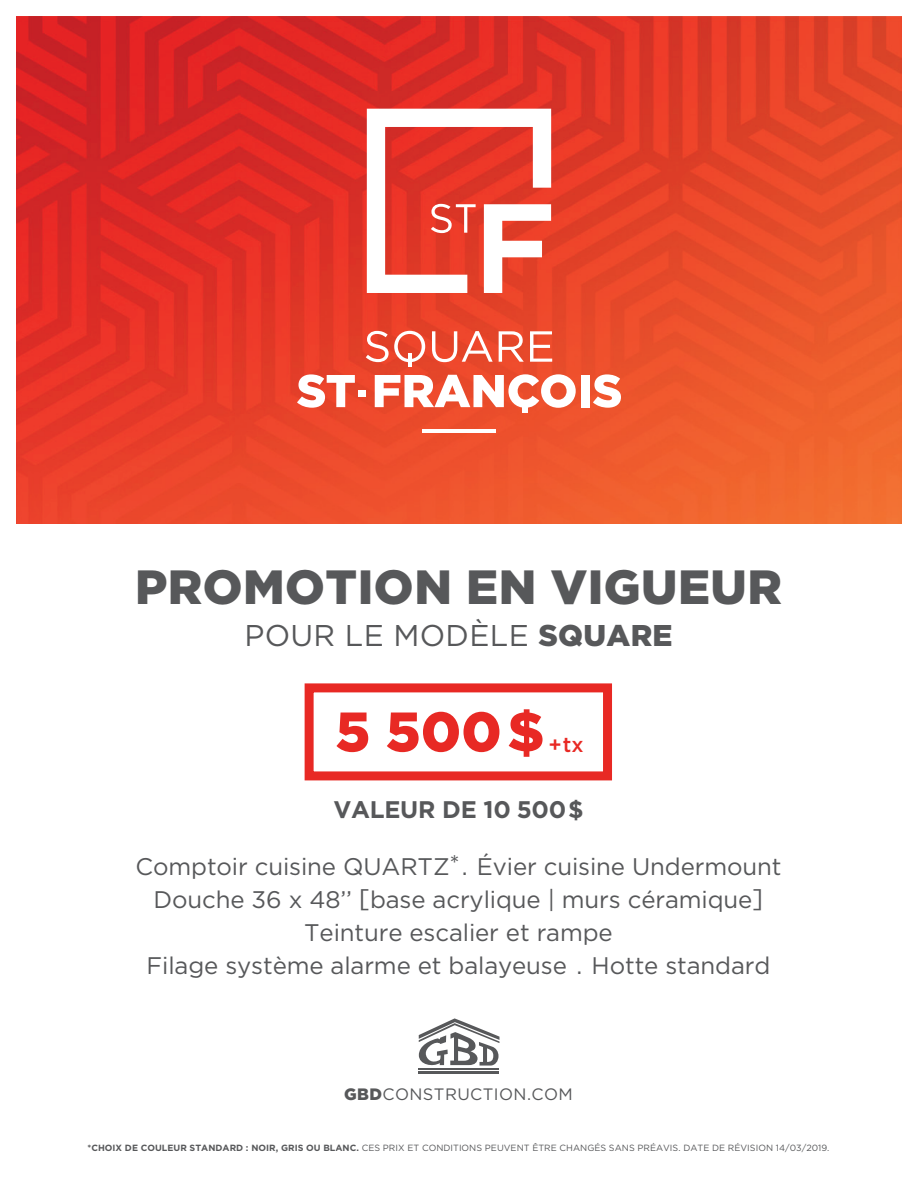
<style>
.page{position:relative;width:918px;height:1188px;background:#fff}
.page>*{position:absolute;margin:0;border:0;box-sizing:border-box;transform-origin:0 0}
.t1{font:900 55.5px "Gotham";color:#e82924}
.t2{font:900 48px "Gotham";letter-spacing:.01em;color:#57585a}
.t3{font:30px "Gotham";letter-spacing:.01em;color:#57585a}
.t4{font:24px/33px "Gotham";letter-spacing:-.005em;color:#57585a;text-align:center}
.t5{font:700 24px "Gotham";letter-spacing:-.01em;color:#57585a}
.t6{font:500 21px "Gotham";color:#e82924}
.t7{font:16.5px "Gotham";letter-spacing:.025em;color:#57585a}
.t8{font:9px "Gotham";color:#57585a}
.s1{font-weight:900}
.s2{font-size:25.5px}
.s3{font-weight:700}
</style>
<div class="page">
<img style="left:16px;top:17px;width:885px;height:507px">
<svg style="left:432px;top:331px;width:61px;height:31px"></svg>
<svg style="left:499px;top:331px;width:25px;height:31px"></svg>
<svg style="left:530px;top:331px;width:22px;height:31px"></svg>
<svg style="left:366px;top:331px;width:59px;height:36px"></svg>
<svg style="left:297px;top:374px;width:58px;height:34px"></svg>
<div style="left:358px;top:390px;width:7px;height:7px;background:#fff"></div>
<svg style="left:375px;top:374px;width:201px;height:34px"></svg>
<div style="left:581px;top:375px;width:8px;height:32px;background:#fff"></div>
<svg style="left:593px;top:374px;width:28px;height:34px"></svg>
<div style="left:522px;top:403px;width:6px;height:10px;background:#fff"></div>
<hr style="left:422px;top:429px;width:74px;height:4px;background:#fff">
<svg style="left:367px;top:109px;width:184px;height:184px"></svg>
<svg style="left:419px;top:1018px;width:81px;height:48px"></svg>
<hr style="left:418px;top:1069px;width:81px;height:1px;background:#57585a">
<hr style="left:418px;top:1071px;width:81px;height:3px;background:#57585a">
<div style="left:305px;top:683px;width:307px;height:97px;border:9px solid #e82924"></div>
<h2 class="t2" style="left:135px;top:559px;width:648px">PROMOTION EN VIGUEUR</h2>
<p class="t3" style="left:244px;top:618px;width:430px">POUR LE MODÈLE <span class="s1">SQUARE</span></p>
<h1 class="t1" style="left:335px;top:700px;width:210px">5 500$</h1>
<p class="t6" style="left:548px;top:732px;width:37px">+tx</p>
<p class="t5" style="left:333px;top:796px;width:252px">VALEUR DE 10 500$</p>
<p class="t4" style="left:136px;top:850px;width:647px">Comptoir cuisine QUARTZ*. Évier cuisine Undermount Douche 36 x 48’’ <span class="s2">[</span>base acrylique | murs céramique<span class="s2">] </span>Teinture escalier et rampe<br>Filage système alarme et balayeuse . Hotte standard</p>
<p class="t7" style="left:344px;top:1085px;width:230px"><span class="s1">GBD</span>CONSTRUCTION.COM</p>
<p class="t8" style="left:88px;top:1143px;width:743px"><span class="s3">*CHOIX DE COULEUR STANDARD : NOIR, GRIS OU BLANC.</span> CES PRIX ET CONDITIONS PEUVENT ÊTRE CHANGÉS SANS PRÉAVIS. DATE DE RÉVISION 14/03/2019.</p>
</div>
